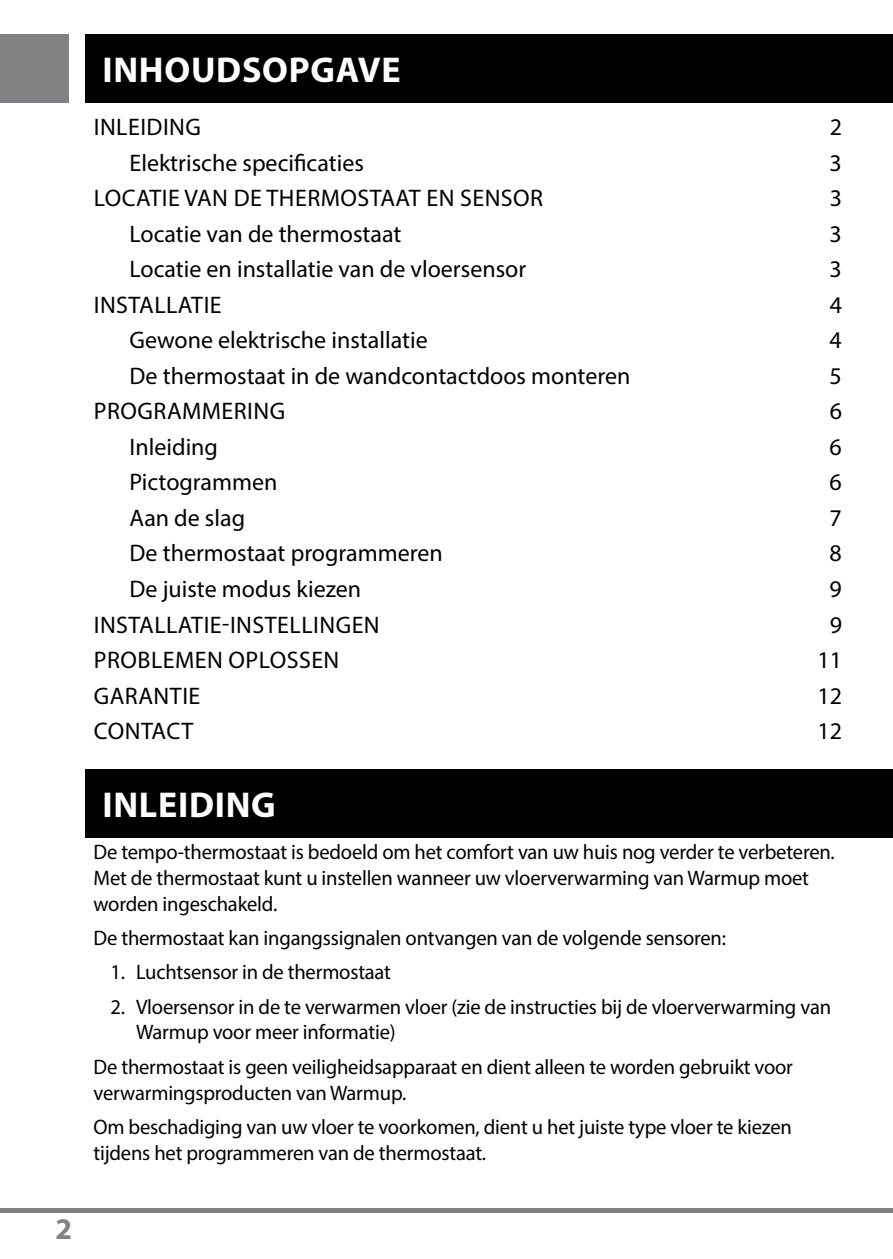
<style>
.page{position:relative;width:893px;height:1259px;background:#fff}
.page>*{position:absolute;margin:0;border:0;box-sizing:border-box;transform-origin:0 0}
.t1{font:700 36px "Myriad Pro";letter-spacing:.02em;color:#fff}
.t2{font:700 30px "Myriad Pro";color:#808284}
.t3{font:24px "Myriad Pro";color:#000}
.t4{font:24px "Myriad Pro";letter-spacing:.02em;color:#000}
.t5{font:21px/25.8px "Myriad Pro";letter-spacing:-.01em;color:#000}
</style>
<div class="page">
<hr style="left:0;top:1208px;width:893px;height:4px;background:#808284">
<div style="left:85px;top:34px;width:808px;height:68px;background:#000"></div>
<div style="left:0;top:34px;width:68px;height:68px;background:#808284"></div>
<div style="left:85px;top:770px;width:808px;height:68px;background:#000"></div>
<h1 class="t1" style="left:22px;top:56px;width:380px">PT INHOUDSOPGAVE</h1>
<p class="t4" style="left:94px;top:118px;width:109px">INLEIDING</p>
<p class="t3" style="left:830px;top:118px;width:14px">2</p>
<p class="t3" style="left:130px;top:154px;width:236px">Elektrische specificaties</p>
<p class="t3" style="left:830px;top:154px;width:14px">3</p>
<p class="t4" style="left:94px;top:189px;width:451px">LOCATIE VAN DE THERMOSTAAT EN SENSOR</p>
<p class="t3" style="left:830px;top:189px;width:14px">3</p>
<p class="t3" style="left:130px;top:225px;width:273px">Locatie van de thermostaat</p>
<p class="t3" style="left:830px;top:225px;width:14px">3</p>
<p class="t3" style="left:130px;top:260px;width:398px">Locatie en installatie van de vloersensor</p>
<p class="t3" style="left:830px;top:260px;width:14px">3</p>
<p class="t4" style="left:94px;top:296px;width:129px">INSTALLATIE</p>
<p class="t3" style="left:830px;top:296px;width:14px">4</p>
<p class="t3" style="left:130px;top:331px;width:300px">Gewone elektrische installatie</p>
<p class="t3" style="left:830px;top:331px;width:14px">4</p>
<p class="t3" style="left:130px;top:367px;width:502px">De thermostaat in de wandcontactdoos monteren</p>
<p class="t3" style="left:830px;top:367px;width:14px">5</p>
<p class="t4" style="left:94px;top:402px;width:193px">PROGRAMMERING</p>
<p class="t3" style="left:830px;top:402px;width:14px">6</p>
<p class="t3" style="left:130px;top:438px;width:90px">Inleiding</p>
<p class="t3" style="left:830px;top:438px;width:14px">6</p>
<p class="t3" style="left:130px;top:473px;width:149px">Pictogrammen</p>
<p class="t3" style="left:830px;top:473px;width:14px">6</p>
<p class="t3" style="left:130px;top:509px;width:117px">Aan de slag</p>
<p class="t3" style="left:830px;top:509px;width:14px">7</p>
<p class="t3" style="left:130px;top:544px;width:315px">De thermostaat programmeren</p>
<p class="t3" style="left:830px;top:544px;width:14px">8</p>
<p class="t3" style="left:130px;top:579px;width:233px">De juiste modus kiezen</p>
<p class="t3" style="left:830px;top:579px;width:14px">9</p>
<p class="t4" style="left:94px;top:615px;width:287px">INSTALLATIE-INSTELLINGEN</p>
<p class="t3" style="left:830px;top:615px;width:14px">9</p>
<p class="t4" style="left:94px;top:650px;width:247px">PROBLEMEN OPLOSSEN</p>
<p class="t3" style="left:818px;top:650px;width:26px">11</p>
<p class="t4" style="left:94px;top:686px;width:108px">GARANTIE</p>
<p class="t3" style="left:818px;top:686px;width:26px">12</p>
<p class="t3" style="left:94px;top:721px;width:101px">CONTACT</p>
<p class="t3" style="left:818px;top:721px;width:26px">12</p>
<h1 class="t1" style="left:102px;top:792px;width:175px">INLEIDING</h1>
<h2 class="t2" style="left:56px;top:1217px;width:18px">2</h2>
<p class="t5" style="left:94px;top:841px;width:743px">De tempo-thermostaat is bedoeld om het comfort van uw huis nog verder te verbeteren.<br>Met de thermostaat kunt u instellen wanneer uw vloerverwarming van Warmup moet worden ingeschakeld.</p>
<p class="t5" style="left:94px;top:927px;width:634px">De thermostaat kan ingangssignalen ontvangen van de volgende sensoren:</p>
<p class="t5" style="left:111px;top:961px;width:282px">1. Luchtsensor in de thermostaat</p>
<p class="t5" style="left:136px;top:995px;width:697px;text-indent:-26px">2. Vloersensor in de te verwarmen vloer (zie de instructies bij de vloerverwarming van<br>Warmup voor meer informatie)</p>
<p class="t5" style="left:94px;top:1055px;width:701px">De thermostaat is geen veiligheidsapparaat en dient alleen te worden gebruikt voor verwarmingsproducten van Warmup.</p>
<p class="t5" style="left:94px;top:1115px;width:700px">Om beschadiging van uw vloer te voorkomen, dient u het juiste type vloer te kiezen tijdens het programmeren van de thermostaat.</p>
</div>
